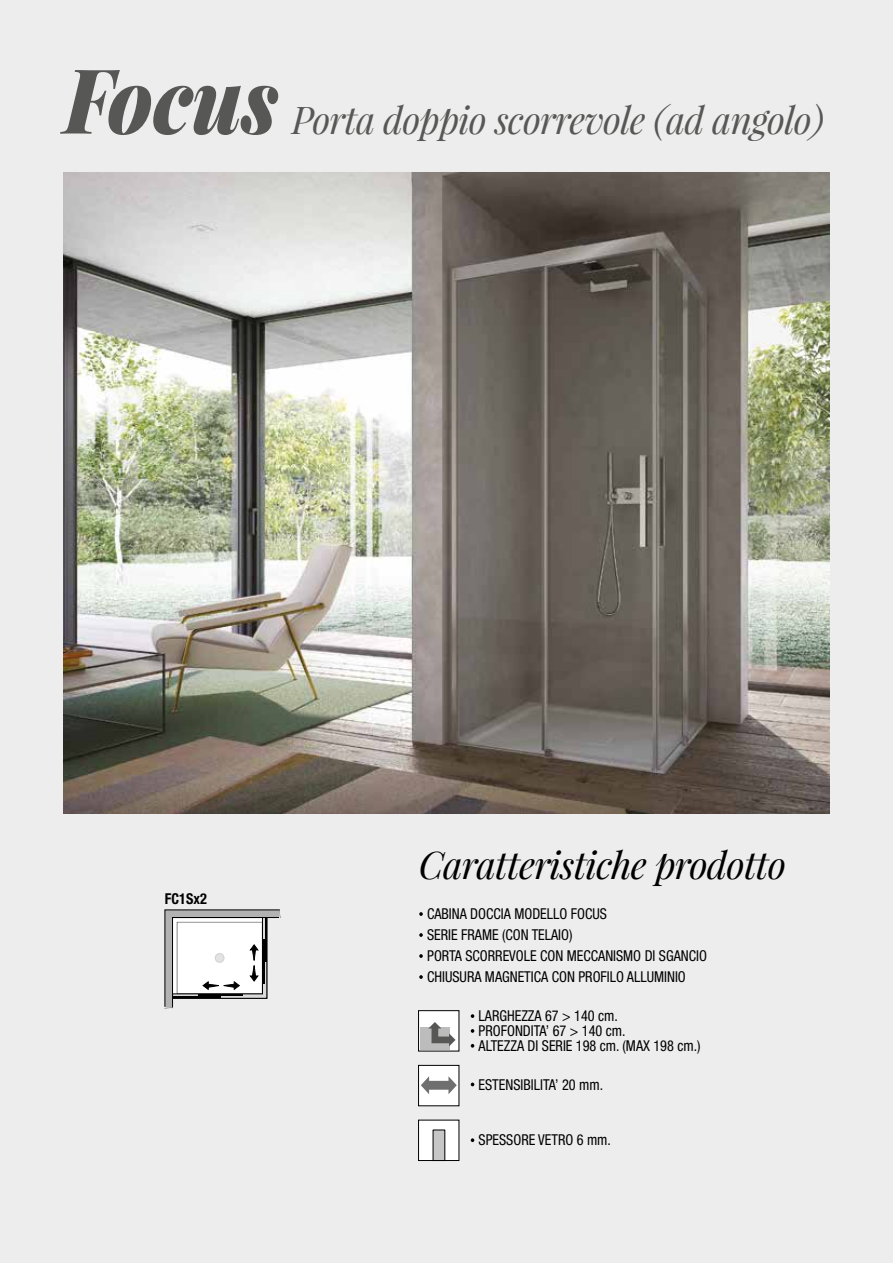
<style>
.page{position:relative;width:893px;height:1263px;background:#ededed}
.page>*{position:absolute;margin:0;border:0;box-sizing:border-box;transform-origin:0 0}
.t1{font:italic 900 90px "Playfair Display";color:#575756;scale:.9 1}
.t2{font:italic 37.5px "Playfair Display";letter-spacing:-.02em;color:#575756}
.t3{font:italic 37.5px "Playfair Display";letter-spacing:-.02em;color:#000}
.t4{font:15px/21px "Helvetica Roman Condensed";color:#000;scale:.95 1}
.t5{font:700 condensed 15px "Helvetica Neue LT Std";color:#000;scale:.95 1}
</style>
<div class="page">
<img style="left:64px;top:172px;width:765px;height:641px">
<svg style="left:419px;top:912px;width:4px;height:4px"></svg>
<svg style="left:419px;top:933px;width:4px;height:4px"></svg>
<svg style="left:419px;top:954px;width:4px;height:4px"></svg>
<svg style="left:419px;top:975px;width:4px;height:4px"></svg>
<div style="left:419px;top:1065px;width:40px;height:41px;background:#fff"></div>
<div style="left:418px;top:1065px;width:41px;height:41px;border:1px solid #000"></div>
<svg style="left:471px;top:1014px;width:3px;height:4px"></svg>
<svg style="left:471px;top:1029px;width:3px;height:4px"></svg>
<svg style="left:471px;top:1044px;width:3px;height:4px"></svg>
<svg style="left:421px;top:1076px;width:36px;height:18px"></svg>
<div style="left:419px;top:1011px;width:40px;height:40px;background:#fff"></div>
<div style="left:418px;top:1010px;width:41px;height:41px;border:1px solid #000"></div>
<div style="left:420px;top:1027px;width:30px;height:22px;background:#bcbcbc"></div>
<svg style="left:428px;top:1022px;width:27px;height:24px"></svg>
<svg style="left:471px;top:1082px;width:3px;height:4px"></svg>
<svg style="left:471px;top:1138px;width:3px;height:4px"></svg>
<div style="left:419px;top:1120px;width:40px;height:40px;background:#fff"></div>
<div style="left:418px;top:1120px;width:41px;height:41px;border:1px solid #000"></div>
<div style="left:433px;top:1130px;width:12px;height:30px;background:#c6c6c6"></div>
<svg style="left:164px;top:909px;width:117px;height:100px"></svg>
<h1 class="t1" style="left:64px;top:37px;width:240px">Focus</h1>
<h2 class="t2" style="left:292px;top:95px;width:534px">Porta doppio scorrevole (ad angolo)</h2>
<p class="t5" style="left:165px;top:889px;width:46px">FC1Sx2</p>
<h2 class="t3" style="left:419px;top:839px;width:369px">Caratteristiche prodotto</h2>
<p class="t4" style="left:427px;top:903px;width:296px">CABINA DOCCIA MODELLO FOCUS<br>SERIE FRAME (CON TELAIO)<br>PORTA SCORREVOLE CON MECCANISMO DI SGANCIO CHIUSURA MAGNETICA CON PROFILO ALLUMINIO</p>
<p class="t4" style="left:479px;top:1001px;width:235px;line-height:29.7px">LARGHEZZA 67 &gt; 140 cm.<br>ALTEZZA DI SERIE 198 cm. (MAX 198 cm.)</p>
<p class="t4" style="left:479px;top:1074px;width:133px">ESTENSIBILITA’ 20 mm.</p>
<p class="t4" style="left:479px;top:1020px;width:156px">PROFONDITA’ 67 &gt; 140 cm.</p>
<p class="t4" style="left:479px;top:1129px;width:141px">SPESSORE VETRO 6 mm.</p>
</div>
